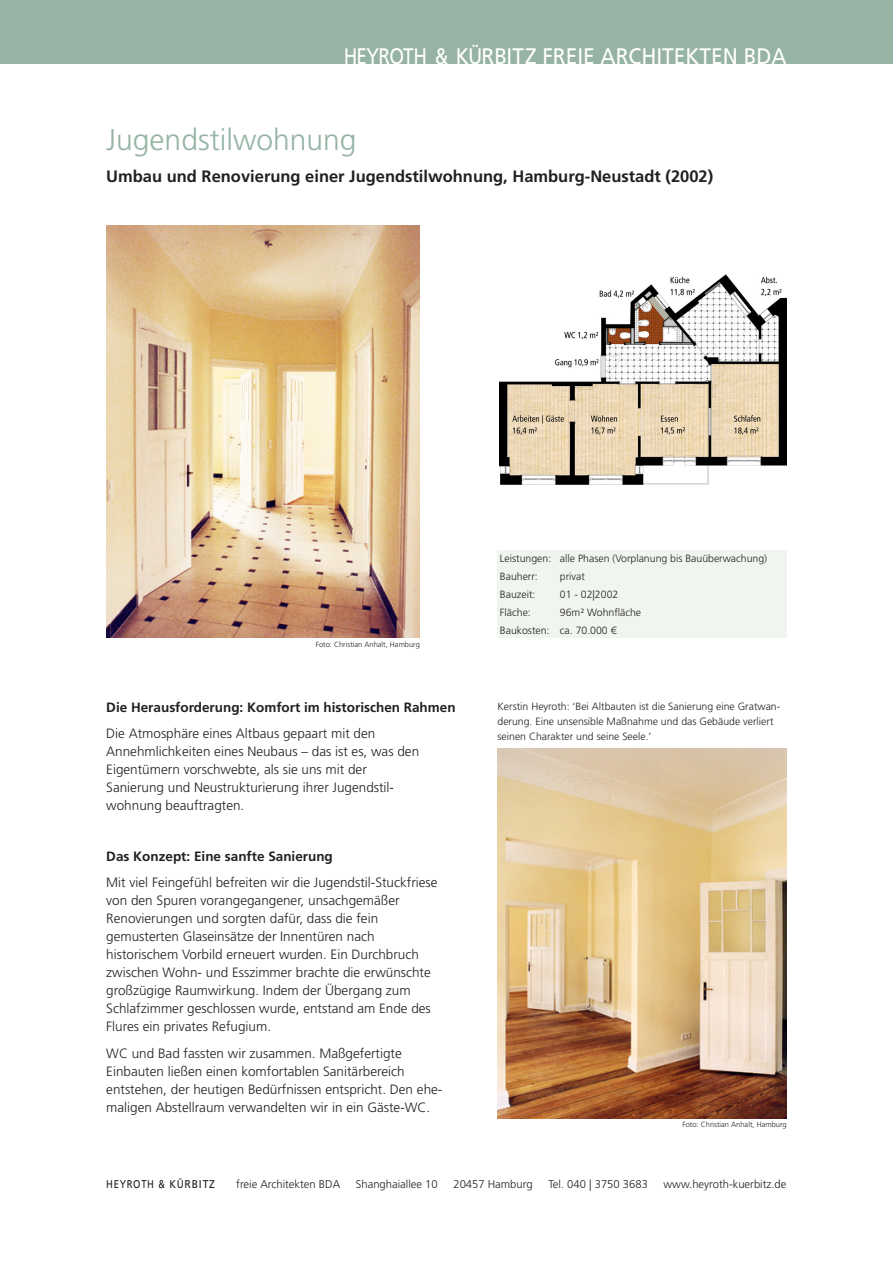
<style>
.page{position:relative;width:893px;height:1263px;background:#fff}
.page>*{position:absolute;margin:0;border:0;box-sizing:border-box;transform-origin:0 0}
.t1{font:300 30px "Frutiger LT";color:#96b3a3}
.t2{font:22.5px "Frutiger LT";color:#fff;scale:.84 1}
.t3{font:700 16.5px "Frutiger LT";color:#231f20}
.t4{font:300 13.5px/18px "Frutiger LT";color:#231f20}
.t5{font:700 13.5px "Frutiger LT";color:#231f20}
.t6{font:300 11.25px "Frutiger LT";color:#231f20}
.t7{font:11.25px "Frutiger LT";letter-spacing:.075em;color:#231f20;scale:.84 1}
.t8{font:300 10.5px/15px "Frutiger LT";color:#231f20}
.t9{font:300 7.5px "Frutiger LT";color:#231f20}
</style>
<div class="page">
<div style="left:0;top:0;width:893px;height:64px;background:#96b3a3"></div>
<div style="left:497px;top:550px;width:290px;height:88px;background:#f0f5ef"></div>
<img style="left:106px;top:225px;width:314px;height:413px">
<img style="left:497px;top:749px;width:290px;height:369px">
<img style="left:499px;top:274px;width:288px;height:211px">
<h2 class="t2" style="left:344px;top:43px;width:529px">HEYROTH &amp; KÜRBITZ FREIE ARCHITEKTEN BDA</h2>
<p class="t1" style="left:106px;top:123px;width:252px">Jugendstilwohnung</p>
<p class="t3" style="left:106px;top:167px;width:608px">Umbau und Renovierung einer Jugendstilwohnung, Hamburg-Neustadt (2002)</p>
<p class="t9" style="left:316px;top:640px;width:106px">Foto: Christian Anhalt, Hamburg</p>
<p class="t5" style="left:106px;top:699px;width:351px">Die Herausforderung: Komfort im historischen Rahmen</p>
<p class="t4" style="left:106px;top:725px;width:314px">Die Atmosphäre eines Altbaus gepaart mit den Annehmlichkeiten eines Neubaus – das ist es, was den Eigentümern vorschwebte, als sie uns mit der Sanierung und Neustrukturierung ihrer Jugendstil&shy;wohnung beauftragten.</p>
<p class="t5" style="left:106px;top:848px;width:228px">Das Konzept: Eine sanfte Sanierung</p>
<p class="t4" style="left:106px;top:874px;width:333px">Mit viel Feingefühl befreiten wir die Jugendstil-Stuckfriese von den Spuren vorangegangener, unsachgemäßer Renovierungen und sorgten dafür, dass die fein gemusterten Glaseinsätze der Innentüren nach historischem Vorbild erneuert wurden. Ein Durchbruch zwischen Wohn- und Esszimmer brachte die erwünschte großzügige Raumwirkung. Indem der Übergang zum Schlafzimmer geschlossen wurde, entstand am Ende des Flures ein privates Refugium.</p>
<p class="t4" style="left:106px;top:1044px;width:338px">WC und Bad fassten wir zusammen. Maßgefertigte Einbauten ließen einen komfortablen Sanitärbereich entstehen, der heutigen Bedürfnissen entspricht. Den ehe&shy;maligen Abstellraum verwandelten wir in ein Gäste-WC.</p>
<p class="t8" style="left:500px;top:551px;width:269px">Leistungen: alle Phasen (Vorplanung bis Bauüberwachung)</p>
<p class="t8" style="left:500px;top:569px;width:39px">Bauherr:</p>
<p class="t8" style="left:560px;top:569px;width:27px">privat</p>
<p class="t8" style="left:500px;top:587px;width:37px">Bauzeit:</p>
<p class="t8" style="left:560px;top:587px;width:60px">01 - 02|2002</p>
<p class="t8" style="left:500px;top:605px;width:32px">Fläche:</p>
<p class="t8" style="left:560px;top:605px;width:83px">96m² Wohnfläche</p>
<p class="t8" style="left:500px;top:623px;width:118px">Baukosten: ca. 70.000 €</p>
<p class="t8" style="left:497px;top:698px;width:284px">Kerstin Heyroth: ‘Bei Altbauten ist die Sanierung eine Gratwan&shy;derung. Eine unsensible Maßnahme und das Gebäude verliert seinen Charakter und seine Seele.’</p>
<p class="t9" style="left:682px;top:1120px;width:106px">Foto: Christian Anhalt, Hamburg</p>
<p class="t7" style="left:106px;top:1177px;width:131px">HEYROTH &amp; KÜRBITZ</p>
<p class="t6" style="left:236px;top:1178px;width:105px">freie Architekten BDA</p>
<p class="t6" style="left:356px;top:1178px;width:83px">Shanghaiallee 10</p>
<p class="t6" style="left:453px;top:1178px;width:81px">20457 Hamburg</p>
<p class="t6" style="left:548px;top:1178px;width:101px">Tel. 040 | 3750 3683</p>
<p class="t6" style="left:664px;top:1178px;width:124px">www.heyroth-kuerbitz.de</p>
</div>
